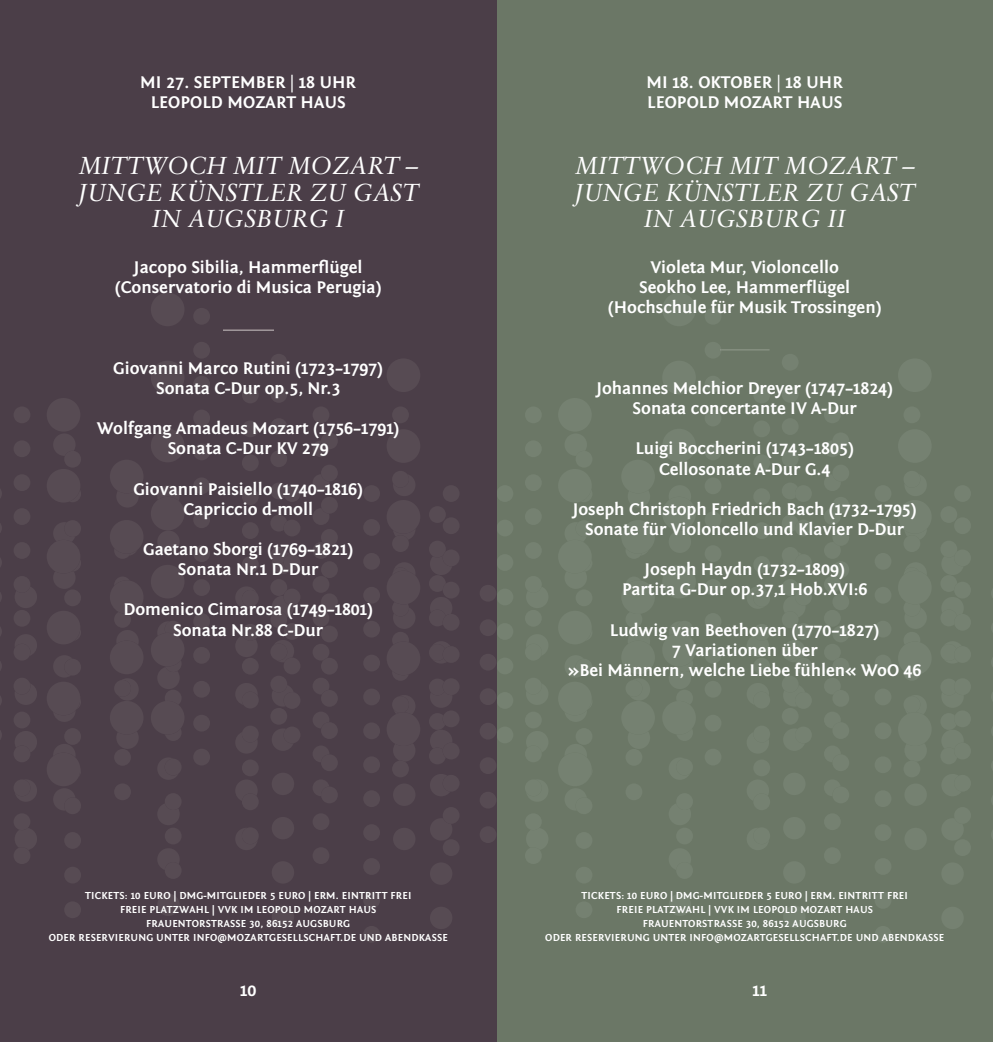
<style>
.page{position:relative;width:993px;height:1042px;background:#fff}
.page>*{position:absolute;margin:0;border:0;box-sizing:border-box;transform-origin:0 0}
.t1{font:italic 24.5px/26.2px "Sabon LT Pro";letter-spacing:-.01em;color:#fff;text-align:center}
.t2{font:700 17.5px/20.1px "Fontin Sans";color:#fff;text-align:center}
.t3{font:700 10.5px/14px "Fontin Sans";letter-spacing:.02em;color:#fff;text-align:center}
.s1{font-weight:400}
</style>
<div class="page">
<div style="left:496px;top:0;width:496px;height:1042px;background:#6b7766"></div>
<svg style="left:525px;top:407px;width:23px;height:457px"></svg>
<svg style="left:941px;top:486px;width:29px;height:443px"></svg>
<svg style="left:824px;top:407px;width:25px;height:457px"></svg>
<svg style="left:875px;top:486px;width:16px;height:456px"></svg>
<svg style="left:782px;top:354px;width:29px;height:573px"></svg>
<svg style="left:559px;top:398px;width:33px;height:520px"></svg>
<svg style="left:622px;top:460px;width:32px;height:340px"></svg>
<svg style="left:663px;top:293px;width:32px;height:623px"></svg>
<svg style="left:899px;top:359px;width:32px;height:491px"></svg>
<div style="left:0;top:0;width:496px;height:1042px;background:#4b3e48"></div>
<svg style="left:194px;top:308px;width:16px;height:457px"></svg>
<svg style="left:14px;top:407px;width:23px;height:457px"></svg>
<svg style="left:429px;top:486px;width:30px;height:443px"></svg>
<div style="left:479px;top:757px;width:17px;height:17px;background:#574b53;border-radius:50%"></div>
<div style="left:479px;top:792px;width:17px;height:16px;background:#574b53;border-radius:50%"></div>
<svg style="left:480px;top:485px;width:33px;height:258px"></svg>
<svg style="left:480px;top:827px;width:16px;height:16px"></svg>
<svg style="left:313px;top:407px;width:25px;height:457px"></svg>
<svg style="left:364px;top:485px;width:16px;height:457px"></svg>
<svg style="left:236px;top:387px;width:22px;height:463px"></svg>
<svg style="left:271px;top:354px;width:29px;height:574px"></svg>
<svg style="left:0;top:489px;width:2px;height:250px"></svg>
<svg style="left:47px;top:398px;width:34px;height:520px"></svg>
<svg style="left:110px;top:460px;width:33px;height:340px"></svg>
<svg style="left:151px;top:293px;width:33px;height:623px"></svg>
<svg style="left:387px;top:359px;width:33px;height:491px"></svg>
<hr style="left:223px;top:329px;width:50px;height:1px;background:#7a6e74">
<svg style="left:705px;top:308px;width:64px;height:542px"></svg>
<p class="t2" style="left:140px;top:72px;width:217px">MI 27. SEPTEMBER <span class="s1">|</span> 18 UHR<br>LEOPOLD MOZART HAUS</p>
<h1 class="t1" style="left:78px;top:152px;width:342px">MITTWOCH MIT MOZART –<br>JUNGE KÜNSTLER ZU GAST<br>IN AUGSBURG I</h1>
<p class="t2" style="left:115px;top:258px;width:268px">Jacopo Sibilia, Hammerflügel (Conservatorio di Musica Perugia)</p>
<p class="t2" style="left:113px;top:358px;width:271px">Giovanni Marco Rutini (1723–1797)<br>Sonata C-Dur op.5, Nr.3</p>
<p class="t2" style="left:97px;top:419px;width:304px">Wolfgang Amadeus Mozart (1756–1791)<br>Sonata C-Dur KV 279</p>
<p class="t2" style="left:133px;top:479px;width:231px">Giovanni Paisiello (1740–1816)<br>Capriccio d-moll</p>
<p class="t2" style="left:143px;top:539px;width:211px">Gaetano Sborgi (1769–1821)<br>Sonata Nr.1 D-Dur</p>
<p class="t2" style="left:123px;top:600px;width:251px">Domenico Cimarosa (1749–1801)<br>Sonata Nr.88 C-Dur</p>
<p class="t3" style="left:49px;top:888px;width:400px">TICKETS: 10 EURO | DMG-MITGLIEDER 5 EURO | ERM. EINTRITT FREI<br>FREIE PLATZWAHL | VVK IM LEOPOLD MOZART HAUS<br>FRAUENTORSTRASSE 30, 86152 AUGSBURG<br>ODER RESERVIERUNG UNTER INFO@MOZARTGESELLSCHAFT.DE UND ABENDKASSE</p>
<p class="t2" style="left:646px;top:72px;width:198px;text-align:left">MI 18. OKTOBER <span class="s1">|</span> 18 UHR<br>LEOPOLD MOZART HAUS</p>
<h1 class="t1" style="left:574px;top:152px;width:342px">MITTWOCH MIT MOZART –<br>JUNGE KÜNSTLER ZU GAST<br>IN AUGSBURG II</h1>
<p class="t2" style="left:607px;top:258px;width:275px">Violeta Mur, Violoncello<br>Seokho Lee, Hammerflügel (Hochschule für Musik Trossingen)</p>
<p class="t2" style="left:596px;top:378px;width:298px">Johannes Melchior Dreyer (1747–1824)<br>Sonata concertante IV A-Dur</p>
<p class="t2" style="left:635px;top:439px;width:220px">Luigi Boccherini (1743–1805)<br>Cellosonate A-Dur G.4</p>
<p class="t2" style="left:572px;top:499px;width:345px">Joseph Christoph Friedrich Bach (1732–1795)<br>Sonate für Violoncello und Klavier D-Dur</p>
<p class="t2" style="left:621px;top:559px;width:247px">Joseph Haydn (1732–1809)<br>Partita G-Dur op.37,1 Hob.XVI:6</p>
<p class="t2" style="left:568px;top:620px;width:354px">Ludwig van Beethoven (1770–1827)<br>7 Variationen über<br>»Bei Männern, welche Liebe fühlen« WoO 46</p>
<p class="t3" style="left:545px;top:888px;width:400px">TICKETS: 10 EURO | DMG-MITGLIEDER 5 EURO | ERM. EINTRITT FREI<br>FREIE PLATZWAHL | VVK IM LEOPOLD MOZART HAUS<br>FRAUENTORSTRASSE 30, 86152 AUGSBURG<br>ODER RESERVIERUNG UNTER INFO@MOZARTGESELLSCHAFT.DE UND ABENDKASSE</p>
<p class="t2" style="left:240px;top:980px;width:18px">10</p>
<p class="t2" style="left:752px;top:980px;width:16px">11</p>
</div>
